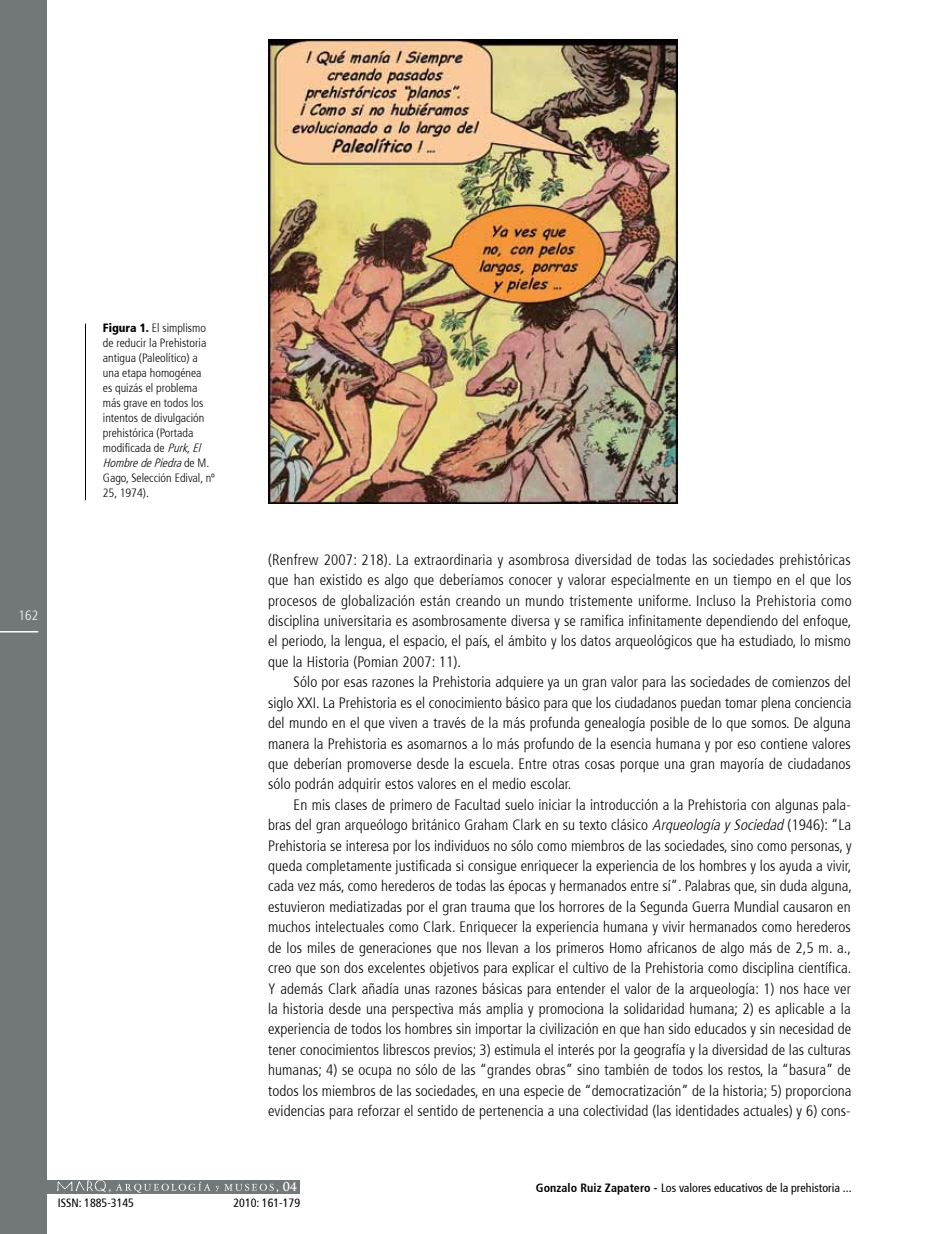
<style>
.page{position:relative;width:949px;height:1234px;background:#fff}
.page>*{position:absolute;margin:0;border:0;box-sizing:border-box;transform-origin:0 0}
.t1{font:300 condensed 15px/20.4px "Frutiger 47";letter-spacing:.005em;color:#000;text-align:justify}
.t2{font:300 condensed 13.5px "Frutiger 47";color:#fff}
.t3{font:300 condensed 12px/15px "Frutiger 47";color:#000}
.t4{font:condensed 12px "Frutiger 57";color:#000}
.t5{font:700 12px "Trajan Pro";color:#fff}
.s1{font-family:"Frutiger 77";font-weight:900}
.s2{font-style:italic}
.s3{font-family:"Frutiger 67";font-weight:700}
</style>
<div class="page">
<div style="left:0;top:0;width:47px;height:1233px;background:#72787a"></div>
<hr style="left:0;top:631px;width:38px;height:1px;background:#fff">
<div style="left:47px;top:1179px;width:252px;height:14px;background:#72787a"></div>
<img style="left:56px;top:1179px;width:55px;height:13px">
<svg style="left:115px;top:1181px;width:95px;height:11px"></svg>
<svg style="left:216px;top:1183px;width:57px;height:7px"></svg>
<hr style="left:85px;top:323px;width:1px;height:177px;background:#000">
<img style="left:268px;top:40px;width:408px;height:463px">
<p class="t2" style="left:19px;top:607px;width:21px">162</p>
<p class="t3" style="left:103px;top:320px;width:114px"><span class="s1">Figura 1.</span> El simplismo de reducir la Prehistoria antigua (Paleolítico) a una etapa homogénea<br>es quizás el problema más grave en todos los intentos de divulgación prehistórica (Portada modificada de <span class="s2">Purk,El<br>HombredePiedra</span>d e M .<br>Gago, Selección Edival, nº<br>25, 1974).</p>
<p class="t1" style="left:268px;top:549px;width:585px">(Renfrew 2007: 218). La extraordinaria y asombrosa diversidad de todas las sociedades prehistóricas que han existido es algo que deberíamos conocer y valorar especialmente en un tiempo en el que los procesos de globalización están creando un mundo tristemente uniforme. Incluso la Prehistoria como disciplina universitaria es asombrosamente diversa y se ramifica infinitamente dependiendo del enfoque, el periodo, la lengua, el espacio, el país, el ámbito y los datos arqueológicos que ha estudiado, lo mismo que la Historia (Pomian 2007: 11).</p>
<p class="t1" style="left:268px;top:672px;width:584px;text-indent:26px">Sólo por esas razones la Prehistoria adquiere ya un gran valor para las sociedades de comienzos del siglo XXI. La Prehistoria es el conocimiento básico para que los ciudadanos puedan tomar plena conciencia del mundo en el que viven a través de la más profunda genealogía posible de lo que somos. De alguna manera la Prehistoria es asomarnos a lo más profundo de la esencia humana y por eso contiene valores que deberían promoverse desde la escuela. Entre otras cosas porque una gran mayoría de ciudadanos sólo podrán adquirir estos valores en el medio escolar.</p>
<p class="t1" style="left:268px;top:794px;width:585px;text-indent:26px">En mis clases de primero de Facultad suelo iniciar la introducción a la Prehistoria con algunas pala&shy;bras del gran arqueólogo británico Graham Clark en su texto clásico <span class="s2">Arqueología ySociedad</span> (1946): “La Prehistoria se interesa por los individuos no sólo como miembros de las sociedades, sino como personas, y queda completamente justificada si consigue enriquecer la experiencia de los hombres y los ayuda a vivir, cada vez más, como herederos de todas las épocas y hermanados entre sí”. Palabras que, sin duda alguna, estuvieron mediatizadas por el gran trauma que los horrores de la Segunda Guerra Mundial causaron en muchos intelectuales como Clark. Enriquecer la experiencia humana y vivir hermanados como herederos de los miles de generaciones que nos llevan a los primeros Homo africanos de algo más de 2,5 m. a., creo que son dos excelentes objetivos para explicar el cultivo de la Prehistoria como disciplina científica.<br>Y además Clark añadía unas razones básicas para entender el valor de la arqueología: 1) nos hace ver la historia desde una perspectiva más amplia y promociona la solidaridad humana; 2) es aplicable a la experiencia de todos los hombres sin importar la civilización en que han sido educados y sin necesidad de tener conocimientos librescos previos; 3) estimula el interés por la geografía y la diversidad de las culturas humanas; 4) se ocupa no sólo de las “grandes obras” sino también de todos los restos, la “basura” de todos los miembros de las sociedades, en una especie de “democratización” de la historia; 5) proporciona evidencias para reforzar el sentido de pertenencia a una colectividad (las identidades actuales) y 6) cons-</p>
<p class="t5" style="left:108px;top:1178px;width:4px">,</p>
<p class="t5" style="left:276px;top:1178px;width:23px">, 04</p>
<p class="t4" style="left:535px;top:1180px;width:317px"><span class="s3">Gonzalo Ruiz Zapatero -</span> Los valores educativos de la prehistoria ...</p>
<p class="t4" style="left:58px;top:1195px;width:78px">ISSN: 1885-3145</p>
<p class="t4" style="left:233px;top:1195px;width:68px">2010: 161-179</p>
</div>
